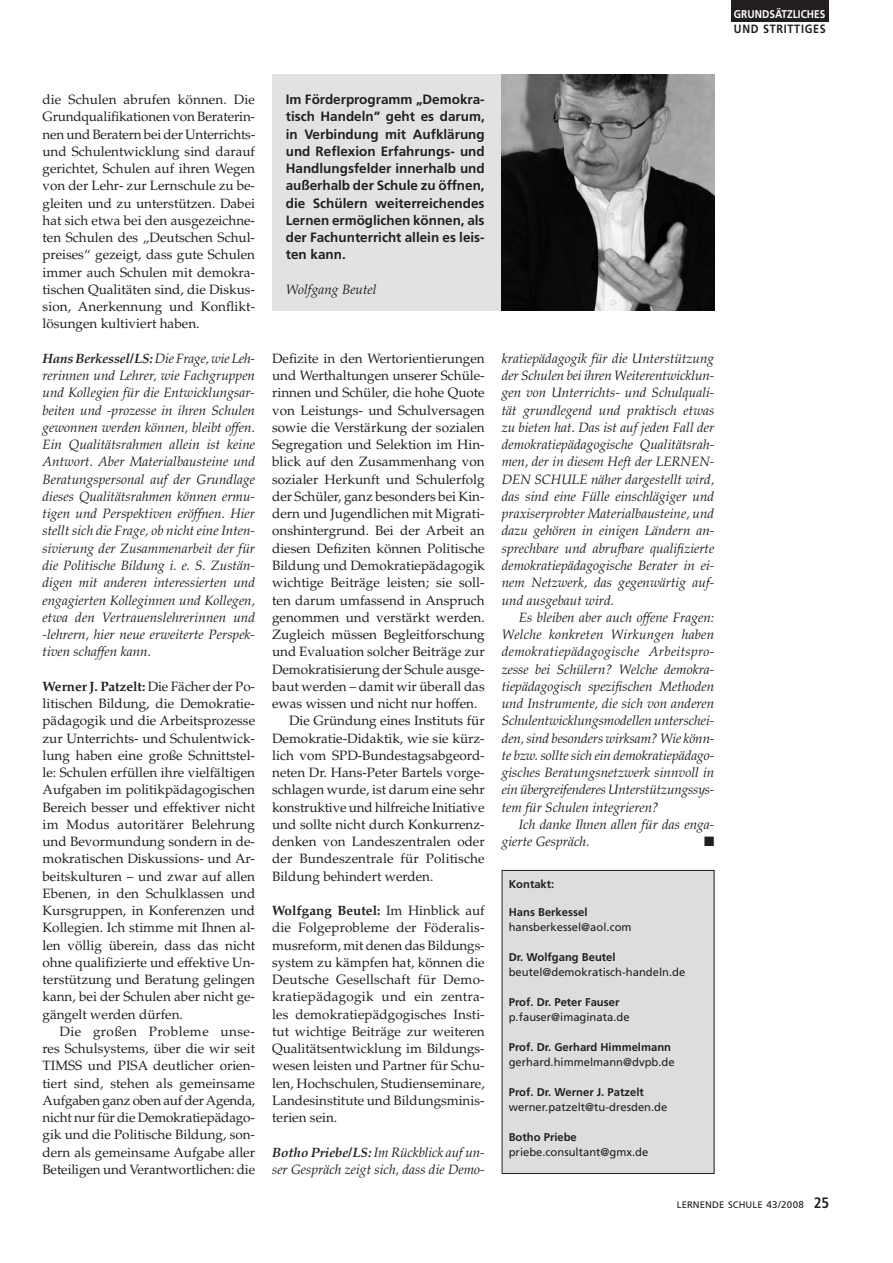
<style>
.page{position:relative;width:893px;height:1263px;background:#fff}
.page>*{position:absolute;margin:0;border:0;box-sizing:border-box;transform-origin:0 0}
.t1{font:13.5px/17.2px "Palatino LT Std";color:#231f20;text-align:justify}
.t2{font:italic 13.5px/17.2px "Palatino LT Std";color:#231f20;text-align:justify}
.t3{font:700 13.5px/17.2px "Frutiger LT Std";color:#231f20;text-align:justify}
.t4{font:13.5px "Zapf Dingbats Std";color:#231f20}
.t5{font:700 12px "Frutiger LT Std";letter-spacing:.065em;color:#231f20;scale:.9 1}
.t6{font:11.25px "Frutiger LT Std";color:#231f20}
.t7{font:700 11.25px "Frutiger LT Std";color:#231f20}
.t8{font:700 11.25px "Frutiger LT Std";color:#fff;scale:.9 1}
.t9{font:9.45px "Frutiger LT Std";letter-spacing:.01em;color:#231f20}
.s1{font-weight:700}
.s2{font-size:9.75px}
.s3{font-weight:700;font-stretch:condensed;font-size:15px}
</style>
<div class="page">
<div style="left:731px;top:0;width:98px;height:21px;background:#231f20"></div>
<div style="left:272px;top:74px;width:442px;height:237px;background:#e1e2e4"></div>
<img style="left:502px;top:74px;width:212px;height:237px">
<div style="left:502px;top:870px;width:212px;height:303px;background:#dcdddf"></div>
<div style="left:502px;top:870px;width:212px;height:304px;border:1px solid #231f20"></div>
<p class="t8" style="left:734px;top:7px;width:103px">GRUNDSÄTZLICHES</p>
<p class="t5" style="left:734px;top:21px;width:104px">UND STRITTIGES</p>
<p class="t1" style="left:43px;top:91px;width:214px">die Schulen abrufen können. Die Grundqualifikationen von Beraterin&shy;nen und Beratern bei der Unterrichts&shy;und Schulentwicklung sind darauf gerichtet, Schulen auf ihren Wegen von der Lehr- zur Lernschule zu be&shy;gleiten und zu unterstützen. Dabei hat sich etwa bei den ausgezeichne&shy;ten Schulen des „Deutschen Schul&shy;preises“ gezeigt, dass gute Schulen immer auch Schulen mit demokra&shy;tischen Qualitäten sind, die Diskus&shy;sion, Anerkennung und Konflikt&shy;lösungen kultiviert haben.</p>
<p class="t2" style="left:43px;top:350px;width:214px"><span class="s1">Hans Berkessel/LS:</span> Die Frage, wie Leh&shy;rerinnen und Lehrer, wie Fachgruppen und Kollegien für die Entwicklungsar&shy;beiten und -prozesse in ihren Schulen gewonnen werden können, bleibt offen.<br>Ein Qualitätsrahmen allein ist keine Antwort. Aber Materialbausteine und Beratungspersonal auf der Grundlage dieses Qualitätsrahmen können ermu&shy;tigen und Perspektiven eröffnen. Hier stellt sich die Frage, ob nicht eine Inten&shy;sivierung der Zusammenarbeit der für die Politische Bildung i. e. S. Zustän&shy;digen mit anderen interessierten und engagierten Kolleginnen und Kollegen, etwa den Vertrauenslehrerinnen und -lehrern, hier neue erweiterte Perspek&shy;tiven schaffen kann.</p>
<p class="t1" style="left:43px;top:678px;width:214px"><span class="s1">Werner J. Patzelt:</span> Die Fächer der Po&shy;litischen Bildung, die Demokratie&shy;pädagogik und die Arbeitsprozesse zur Unterrichts- und Schulentwick&shy;lung haben eine große Schnittstel&shy;le: Schulen erfüllen ihre vielfältigen Aufgaben im politikpädagogischen Bereich besser und effektiver nicht im Modus autoritärer Belehrung und Bevormundung sondern in de&shy;mokratischen Diskussions- und Ar&shy;beitskulturen – und zwar auf allen Ebenen, in den Schulklassen und Kursgruppen, in Konferenzen und Kollegien. Ich stimme mit Ihnen al&shy;len völlig überein, dass das nicht ohne qualifizierte und effektive Un&shy;terstützung und Beratung gelingen kann, bei der Schulen aber nicht ge&shy;gängelt werden dürfen.</p>
<p class="t1" style="left:43px;top:1023px;width:214px;text-indent:17px">Die großen Probleme unse&shy;res Schulsystems, über die wir seit TIMSS und PISA deutlicher orien&shy;tiert sind, stehen als gemeinsame Aufgaben ganz oben auf der Agenda, nicht nur für die Demokratiepädago&shy;gik und die Politische Bildung, son&shy;dern als gemeinsame Aufgabe aller Beteiligen und Verantwortlichen: die</p>
<p class="t3" style="left:286px;top:91px;width:201px">Im Förderprogramm „Demokra&shy;tisch Handeln“ geht es darum, in Verbindung mit Aufklärung und Reflexion Erfahrungs- und Handlungsfelder innerhalb und außerhalb der Schule zu öffnen, die Schülern weiterreichendes Lernen ermöglichen können, als der Fachunterricht allein es leis&shy;ten kann.</p>
<p class="t2" style="left:286px;top:281px;width:92px">Wolfgang Beutel</p>
<p class="t1" style="left:272px;top:350px;width:214px">Defizite in den Wertorientierungen</p>
<p class="t1" style="left:272px;top:367px;width:214px">und Werthaltungen unserer Schüle-</p>
<p class="t1" style="left:272px;top:384px;width:214px">rinnen und Schüler, die hohe Quote</p>
<p class="t1" style="left:272px;top:402px;width:214px">von Leistungs- und Schulversagen</p>
<p class="t1" style="left:272px;top:419px;width:214px">sowie die Verstärkung der sozialen</p>
<p class="t1" style="left:272px;top:436px;width:214px">Segregation und Selektion im Hin-</p>
<p class="t1" style="left:272px;top:453px;width:214px">blick auf den Zusammenhang von</p>
<p class="t1" style="left:272px;top:471px;width:214px">sozialer Herkunft und Schulerfolg</p>
<p class="t1" style="left:272px;top:488px;width:214px">der Schüler, ganz besonders bei Kin-</p>
<p class="t1" style="left:272px;top:505px;width:214px">dern und Jugendlichen mit Migrati-</p>
<p class="t1" style="left:272px;top:522px;width:214px">onshintergrund. Bei der Arbeit an</p>
<p class="t1" style="left:272px;top:540px;width:214px">diesen Defiziten können Politische</p>
<p class="t1" style="left:272px;top:557px;width:214px">Bildung und Demokratiepädagogik</p>
<p class="t1" style="left:272px;top:574px;width:214px">wichtige Beiträge leisten; sie soll-</p>
<p class="t1" style="left:272px;top:591px;width:214px">ten darum umfassend in Anspruch</p>
<p class="t1" style="left:272px;top:609px;width:214px">genommen und verstärkt werden.</p>
<p class="t1" style="left:272px;top:626px;width:214px">Zugleich müssen Begleitforschung</p>
<p class="t1" style="left:272px;top:643px;width:214px">und Evaluation solcher Beiträge zur</p>
<p class="t1" style="left:272px;top:660px;width:214px">Demokratisierung der Schule ausge-</p>
<p class="t1" style="left:272px;top:678px;width:214px">baut werden – damit wir überall das</p>
<p class="t1" style="left:272px;top:695px;width:207px">ewas wissen und nicht nur hoffen.</p>
<p class="t1" style="left:289px;top:712px;width:197px">Die Gründung eines Instituts für</p>
<p class="t1" style="left:272px;top:729px;width:214px">Demokratie-Didaktik, wie sie kürz-</p>
<p class="t1" style="left:272px;top:747px;width:214px">lich vom SPD-Bundestagsabgeord-</p>
<p class="t1" style="left:272px;top:764px;width:214px">neten Dr. Hans-Peter Bartels vorge-</p>
<p class="t1" style="left:272px;top:781px;width:214px">schlagen wurde, ist darum eine sehr</p>
<p class="t1" style="left:272px;top:798px;width:214px">konstruktive und hilfreiche Initiative</p>
<p class="t1" style="left:272px;top:816px;width:214px">und sollte nicht durch Konkurrenz-</p>
<p class="t1" style="left:272px;top:833px;width:214px">denken von Landeszentralen oder</p>
<p class="t1" style="left:272px;top:850px;width:214px">der Bundeszentrale für Politische</p>
<p class="t1" style="left:272px;top:867px;width:163px">Bildung behindert werden.</p>
<p class="t1" style="left:272px;top:902px;width:214px"><span class="s1">Wolfgang Beutel:</span> Im Hinblick auf die Folgeprobleme der Föderalis&shy;musreform, mit denen das Bildungs&shy;system zu kämpfen hat, können die Deutsche Gesellschaft für Demo&shy;kratiepädagogik und ein zentra&shy;les demokratiepädgogisches Insti&shy;tut wichtige Beiträge zur weiteren Qualitätsentwicklung im Bildungs&shy;wesen leisten und Partner für Schu&shy;len, Hochschulen, Studienseminare, Landesinstitute und Bildungsminis&shy;terien sein.</p>
<p class="t2" style="left:272px;top:1143px;width:214px"><span class="s1">Botho Priebe/LS:</span> Im Rückblick auf un&shy;ser Gespräch zeigt sich, dass die Demo-</p>
<p class="t2" style="left:502px;top:350px;width:214px">kratiepädagogik für die Unterstützung der Schulen bei ihren Weiterentwicklun&shy;gen von Unterrichts- und Schulquali&shy;tät grundlegend und praktisch etwas zu bieten hat. Das ist auf jeden Fall der demokratiepädagogische Qualitätsrah&shy;men, der in diesem Heft der LERNEN-DEN SCHULE näher dargestellt wird, das sind eine Fülle einschlägiger und praxiserprobter Materialbausteine, und dazu gehören in einigen Ländern an&shy;sprechbare und abrufbare qualifizierte demokratiepädagogische Berater in ei&shy;nem Netzwerk, das gegenwärtig auf&shy;und ausgebaut wird.</p>
<p class="t2" style="left:502px;top:609px;width:214px;text-indent:17px">Es bleiben aber auch offene Fragen:<br>Welche konkreten Wirkungen haben demokratiepädagogische Arbeitspro&shy;zesse bei Schülern? Welche demokra&shy;tiepädagogisch spezifischen Methoden und Instrumente, die sich von anderen Schulentwicklungsmodellen unterschei&shy;den, sind besonders wirksam? Wie könn&shy;te bzw. sollte sich ein demokratiepädago&shy;gisches Beratungsnetzwerk sinnvoll in ein übergreifenderes Unterstützungssys&shy;tem für Schulen integrieren?</p>
<p class="t2" style="left:502px;top:816px;width:214px;text-indent:17px">Ich danke Ihnen allen für das enga&shy;gierte Gespräch.</p>
<p class="t4" style="left:704px;top:835px;width:12px">■</p>
<p class="t7" style="left:509px;top:877px;width:47px">Kontakt:</p>
<p class="t7" style="left:509px;top:906px;width:80px">Hans Berkessel</p>
<p class="t6" style="left:509px;top:921px;width:124px">hansberkessel@aol.com</p>
<p class="t7" style="left:509px;top:951px;width:108px">Dr. Wolfgang Beutel</p>
<p class="t6" style="left:509px;top:966px;width:178px">beutel@demokratisch-handeln.de</p>
<p class="t7" style="left:509px;top:996px;width:112px">Prof. Dr. Peter Fauser</p>
<p class="t6" style="left:509px;top:1011px;width:122px">p.fauser@imaginata.de</p>
<p class="t7" style="left:509px;top:1041px;width:164px">Prof. Dr. Gerhard Himmelmann</p>
<p class="t6" style="left:509px;top:1056px;width:167px">gerhard.himmelmann@dvpb.de</p>
<p class="t7" style="left:509px;top:1086px;width:137px">Prof. Dr. Werner J. Patzelt</p>
<p class="t6" style="left:509px;top:1101px;width:160px">werner.patzelt@tu-dresden.de</p>
<p class="t7" style="left:509px;top:1131px;width:70px">Botho Priebe</p>
<p class="t6" style="left:509px;top:1146px;width:141px">priebe.consultant@gmx.de</p>
<p class="t9" style="left:677px;top:1199px;width:154px">LERNENDE SCHULE <span class="s2">43/2008</span> <span class="s3">25</span></p>
</div>
